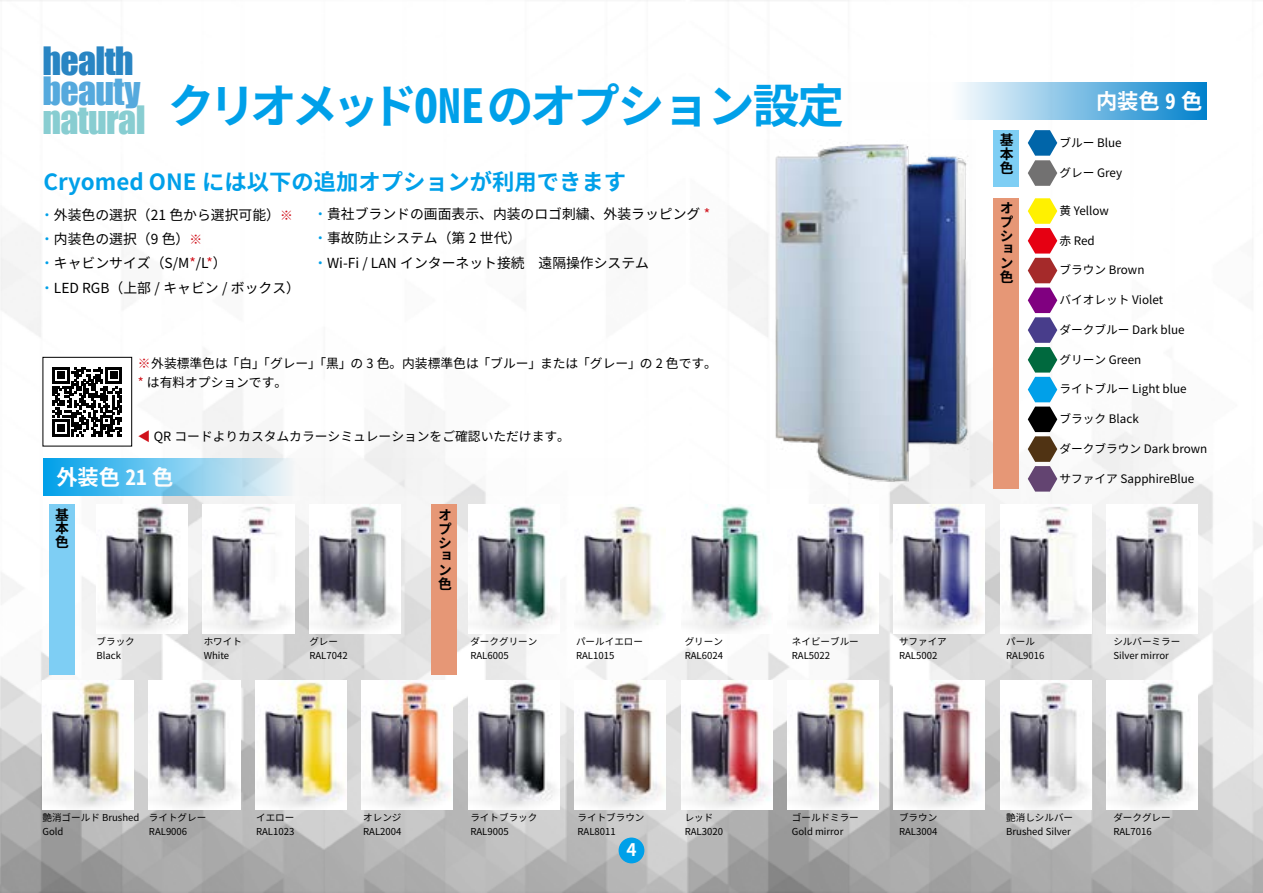
<style>
.page{position:relative;width:1263px;height:893px;background:#fff}
.page>*{position:absolute;margin:0;border:0;box-sizing:border-box;transform-origin:0 0}
.t1{font:700 46.8px "Noto Sans CJ Kjp";letter-spacing:-.08em;color:#00a0e9}
.t2{font:35.85px "Impact";letter-spacing:-.02em;color:#88cdd1}
.t3{font:35.85px "Impact";letter-spacing:-.02em;color:#2985c3}
.t4{font:700 22.35px "Noto Sans CJ Kjp";color:#00a0e9}
.t5{font:700 21.3px "Noto Sans CJ Kjp";color:#fff}
.t6{font:700 17.25px "Noto Sans CJ Kjp";color:#fff}
.t7{font:13.8px/24.2px "Noto Sans CJ Kjp";color:#000}
.t8{font:700 13.8px/13.8px "Noto Sans CJ Kjp";color:#000;text-align:justify}
.t9{font:12.75px/19.2px "Noto Sans CJ Kjp";color:#000}
.t10{font:11.7px "Noto Sans CJ Kjp";color:#000}
.t11{font:9.6px/13.8px "Noto Sans CJ Kjp";color:#000}
.s1{color:#00a0e9}
.s2{font-size:12.75px;color:#d0121b}
.s3{color:#d0121b}
</style>
<div class="page">
<img style="left:0;top:0;width:1263px;height:893px">
<div style="left:619px;top:837px;width:25px;height:26px;background:#00a0e9;border-radius:50%"></div>
<div style="left:43px;top:357px;width:89px;height:89px;background:#fff"></div>
<div style="left:43px;top:357px;width:89px;height:89px;border:1px solid #000"></div>
<svg style="left:53px;top:367px;width:69px;height:69px"></svg>
<svg style="left:1028px;top:130px;width:29px;height:56px"></svg>
<svg style="left:1028px;top:198px;width:29px;height:294px"></svg>
<svg style="left:739px;top:82px;width:467px;height:38px"></svg>
<img style="left:97px;top:505px;width:91px;height:128px">
<img style="left:575px;top:505px;width:91px;height:128px">
<img style="left:203px;top:505px;width:91px;height:128px">
<img style="left:468px;top:505px;width:91px;height:128px">
<img style="left:309px;top:505px;width:91px;height:128px">
<img style="left:681px;top:505px;width:91px;height:128px">
<img style="left:787px;top:505px;width:91px;height:128px">
<img style="left:894px;top:505px;width:91px;height:128px">
<img style="left:1107px;top:505px;width:91px;height:128px">
<img style="left:1000px;top:505px;width:91px;height:128px">
<img style="left:43px;top:681px;width:91px;height:128px">
<img style="left:149px;top:681px;width:91px;height:128px">
<img style="left:255px;top:681px;width:91px;height:128px">
<img style="left:362px;top:681px;width:91px;height:128px">
<img style="left:468px;top:681px;width:91px;height:128px">
<img style="left:681px;top:681px;width:91px;height:128px">
<img style="left:575px;top:681px;width:91px;height:128px">
<img style="left:787px;top:681px;width:91px;height:128px">
<img style="left:894px;top:681px;width:91px;height:128px">
<img style="left:1000px;top:681px;width:91px;height:128px">
<img style="left:1107px;top:681px;width:91px;height:128px">
<svg style="left:44px;top:458px;width:585px;height:38px"></svg>
<div style="left:49px;top:504px;width:25px;height:170px;background:#7ecef4"></div>
<div style="left:993px;top:130px;width:26px;height:57px;background:#7ecef4"></div>
<div style="left:432px;top:505px;width:25px;height:170px;background:#e69776"></div>
<div style="left:993px;top:198px;width:26px;height:290px;background:#e69776"></div>
<img style="left:765px;top:139px;width:210px;height:350px">
<h2 class="t3" style="left:43px;top:33px;width:93px">health</h2>
<h1 class="t1" style="left:43px;top:79px;width:803px"><sup>beauty</sup> クリオメッドONEのオプション設定</h1>
<h2 class="t2" style="left:43px;top:93px;width:104px">natural</h2>
<h3 class="t4" style="left:44px;top:169px;width:584px">Cryomed ONE には以下の追加オプションが利用できます</h3>
<h3 class="t7" style="left:40px;top:203px;width:261px"><span class="s1">・</span>外装色の選択（21 色から選択可能(<span class="s2">※</span><span class="s1">・</span>内装色の選択（9 色(<span class="s2">※<br></span><span class="s1">・</span>キャビンサイズ（ M/S (<span class="s3">*</span>L/<span class="s3">*<br></span><span class="s1">・</span>LED RGB（上部 / キャビン / ボックス(</h3>
<h3 class="t7" style="left:313px;top:202px;width:398px"><span class="s1">・</span>貴社ブランドの画面表示、内装のロゴ刺繍、外装ラッピング <span class="s3">*</span><span class="s1">・</span>事故防止システム（第 2 世代(<br><span class="s1">・</span>Wi-Fi / LAN インターネット接続　遠隔操作システム</h3>
<h3 class="t9" style="left:138px;top:354px;width:581px"><span class="s3">※</span>外装標準色は「白」「グレー」「黒」の 3 色。内装標準色は「ブルー」または「グレー」の 2 色です。<span class="s3">*</span> は有料オプションです。</h3>
<h3 class="t9" style="left:138px;top:427px;width:434px"><span class="s3">◀</span> QR コードよりカスタムカラーシミュレーションをご確認いただけます。</h3>
<h3 class="t5" style="left:56px;top:465px;width:118px">外装色 21 色</h3>
<h3 class="t8" style="left:55px;top:508px;width:15px">基本色</h3>
<h3 class="t8" style="left:438px;top:508px;width:15px">オプション色</h3>
<p class="t11" style="left:97px;top:635px;width:40px">ブラック<br>Black</p>
<p class="t11" style="left:309px;top:635px;width:40px">グレー<br>RAL7042</p>
<p class="t11" style="left:792px;top:635px;width:68px">ネイビーブルー<br>RAL5022</p>
<p class="t11" style="left:204px;top:635px;width:40px">ホワイト<br>White</p>
<p class="t11" style="left:470px;top:635px;width:68px">ダークグリーン<br>RAL6005</p>
<p class="t11" style="left:685px;top:635px;width:40px">グリーン<br>RAL6024</p>
<p class="t11" style="left:576px;top:635px;width:68px">パールイエロー<br>RAL1015</p>
<h3 class="t8" style="left:1000px;top:134px;width:15px">基本色</h3>
<h3 class="t8" style="left:1000px;top:201px;width:15px">オプション色</h3>
<h3 class="t5" style="left:1096px;top:89px;width:108px">内装色 9 色</h3>
<p class="t10" style="left:1059px;top:136px;width:64px">ブルー Blue</p>
<p class="t10" style="left:1059px;top:166px;width:64px">グレー Grey</p>
<p class="t10" style="left:1059px;top:204px;width:51px">黄 Yellow</p>
<p class="t10" style="left:1059px;top:234px;width:37px">赤 Red</p>
<p class="t10" style="left:1059px;top:263px;width:87px">ブラウン Brown</p>
<p class="t10" style="left:1059px;top:293px;width:105px">バイオレット Violet</p>
<p class="t10" style="left:1059px;top:323px;width:127px">ダークブルー Dark blue</p>
<p class="t10" style="left:1059px;top:353px;width:83px">グリーン Green</p>
<p class="t10" style="left:1059px;top:382px;width:129px">ライトブルー Light blue</p>
<p class="t10" style="left:1059px;top:412px;width:81px">ブラック Black</p>
<p class="t10" style="left:1059px;top:442px;width:149px">ダークブラウン Dark brown</p>
<p class="t10" style="left:1059px;top:472px;width:136px">サファイア SapphireBlue</p>
<p class="t11" style="left:899px;top:635px;width:49px">サファイア<br>RAL5002</p>
<p class="t11" style="left:1113px;top:635px;width:68px">シルバーミラー<br>Silver mirror</p>
<p class="t11" style="left:1006px;top:635px;width:40px">パール<br>RAL9016</p>
<p class="t11" style="left:43px;top:811px;width:98px">艶消ゴールド Brushed<br>Gold</p>
<p class="t11" style="left:149px;top:811px;width:59px">ライトグレー<br>RAL9006</p>
<p class="t11" style="left:363px;top:811px;width:40px">オレンジ<br>RAL2004</p>
<p class="t11" style="left:256px;top:811px;width:40px">イエロー<br>RAL1023</p>
<p class="t11" style="left:470px;top:811px;width:68px">ライトブラック<br>RAL9005</p>
<p class="t11" style="left:685px;top:811px;width:40px">レッド<br>RAL3020</p>
<p class="t11" style="left:899px;top:811px;width:40px">ブラウン<br>RAL3004</p>
<p class="t11" style="left:1113px;top:811px;width:59px">ダークグレー<br>RAL7016</p>
<p class="t11" style="left:578px;top:811px;width:68px">ライトブラウン<br>RAL8011</p>
<p class="t11" style="left:792px;top:811px;width:68px">ゴールドミラー<br>Gold mirror</p>
<p class="t11" style="left:1006px;top:811px;width:68px">艶消しシルバー<br>Brushed Silver</p>
<h3 class="t6" style="left:626px;top:840px;width:12px">4</h3>
</div>
